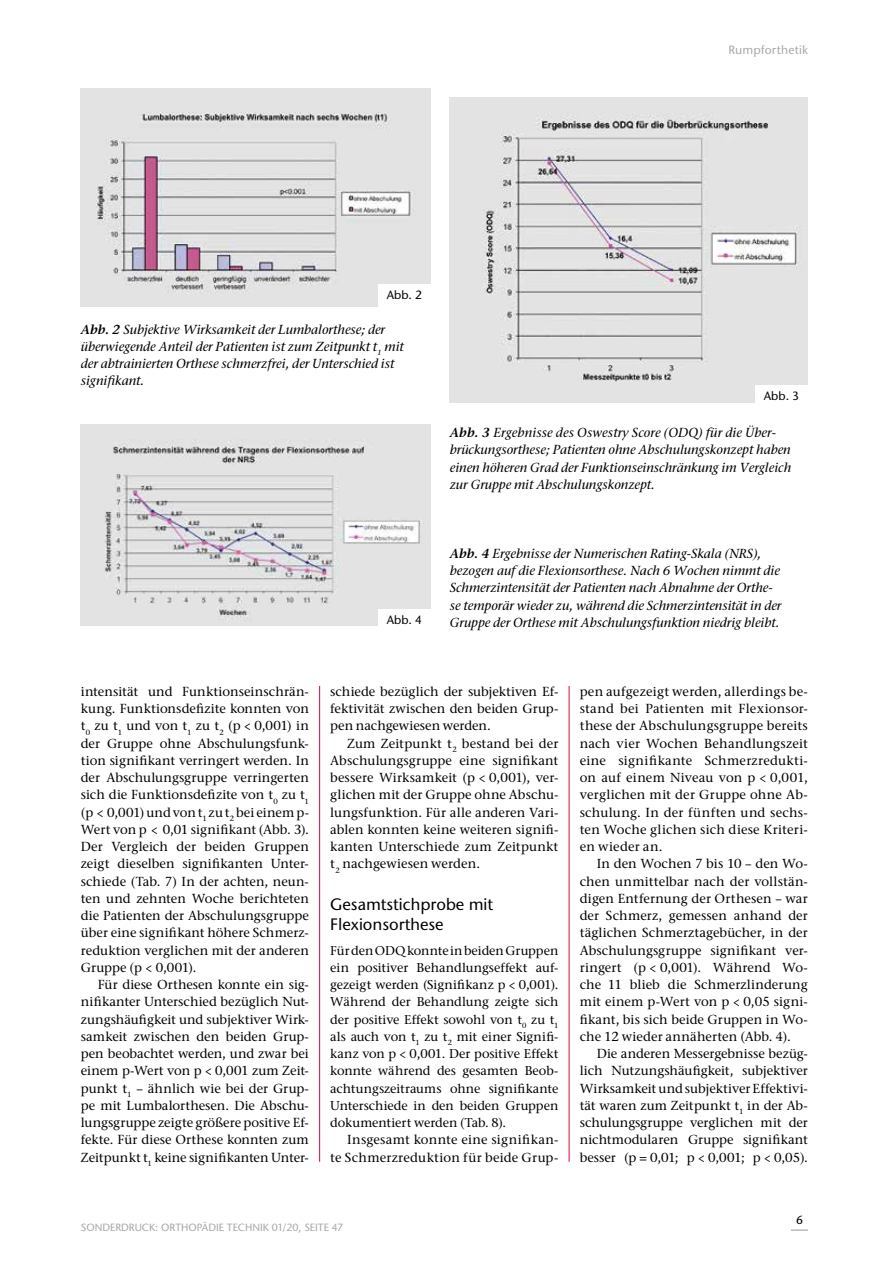
<style>
.page{position:relative;width:893px;height:1263px;background:#fff}
.page>*{position:absolute;margin:0;border:0;box-sizing:border-box;transform-origin:0 0}
.t1{font:500 16.5px/20.2px "Stone Sans ITC Std";color:#000}
.t2{font:500 13.05px/17.2px "Stone Ser ITC Std";letter-spacing:.005em;color:#000;text-align:justify}
.t3{font:italic 500 13.05px/17.2px "Stone Ser ITC Std";color:#000}
.t4{font:500 12.75px/17.2px "Stone Ser ITC Std";letter-spacing:.005em;color:#000;text-align:justify}
.t5{font:500 12px "Stone Sans ITC Std";color:#000}
.t6{font:500 12px "Stone Sans ITC Std";letter-spacing:.01em;color:#a8a8a7}
.t7{font:500 10.5px "Stone Sans ITC Std";color:#a8a8a7}
.s1{font-weight:600}
</style>
<div class="page">
<svg style="left:791px;top:1229px;width:17px;height:2px"></svg>
<hr style="left:569px;top:686px;width:1px;height:476px;background:#dd083b">
<hr style="left:319px;top:686px;width:1px;height:476px;background:#dd083b">
<img style="left:81px;top:88px;width:350px;height:219px">
<img style="left:81px;top:424px;width:350px;height:202px">
<img style="left:450px;top:98px;width:358px;height:305px">
<div style="left:755px;top:385px;width:53px;height:23px;background:#fff"></div>
<div style="left:378px;top:285px;width:53px;height:22px;background:#fff"></div>
<div style="left:378px;top:610px;width:53px;height:22px;background:#fff"></div>
<p class="t6" style="left:728px;top:43px;width:81px">Rumpforthetik</p>
<p class="t5" style="left:387px;top:288px;width:37px">Abb. 2</p>
<p class="t3" style="left:81px;top:320px;width:325px"><span class="s1">Abb. 2</span> Subjektive Wirksamkeit der Lumbalorthese; der überwiegende Anteil der Patienten ist zum Zeitpunkt t<sub>1</sub> mit der abtrainierten Orthese schmerzfrei, der Unterschied ist signifikant.</p>
<p class="t5" style="left:387px;top:613px;width:37px">Abb. 4</p>
<p class="t5" style="left:764px;top:389px;width:37px">Abb. 3</p>
<p class="t3" style="left:450px;top:424px;width:343px"><span class="s1">Abb. 3</span> Ergebnisse des Oswestry Score (ODQ) für die Über&shy;brückungsorthese; Patienten ohne Abschulungskonzept haben einen höheren Grad der Funktionseinschränkung im Vergleich zur Gruppe mit Abschulungskonzept.</p>
<p class="t3" style="left:450px;top:545px;width:333px"><span class="s1">Abb. 4</span> Ergebnisse der Numerischen Rating-Skala (NRS), bezogen auf die Flexionsorthese. Nach 6 Wochen nimmt die Schmerzintensität der Patienten nach Abnahme der Orthe&shy;se temporär wieder zu, während die Schmerzintensität in der Gruppe der Orthese mit Abschulungsfunktion niedrig bleibt.</p>
<p class="t2" style="left:81px;top:683px;width:230px">intensität und Funktionseinschrän&shy;kung. Funktionsdefizite konnten von t<sub>0</sub> zu t<sub>1</sub> und von t<sub>1</sub> zu t<sub>2</sub> (p &lt; 0,001) in der Gruppe ohne Abschulungsfunk&shy;tion signifikant verringert werden. In der Abschulungsgruppe verringerten sich die Funktionsdefizite von t<sub>0</sub> zu t<sub>1 </sub>(p &lt; 0,001) und von t<sub>1</sub> zu t<sub>2</sub> bei einem p-Wert von p &lt; 0,01 signifikant (Abb. 3).<br>Der Vergleich der beiden Gruppen zeigt dieselben signifikanten Unter&shy;schiede (Tab. 7) In der achten, neun&shy;ten und zehnten Woche berichteten die Patienten der Abschulungsgruppe über eine signifikant höhere Schmerz&shy;reduktion verglichen mit der anderen Gruppe (p &lt; 0,001).</p>
<p class="t2" style="left:81px;top:976px;width:230px;text-indent:17px">Für diese Orthesen konnte ein sig&shy;nifikanter Unterschied bezüglich Nut&shy;zungshäufigkeit und subjektiver Wirk&shy;samkeit zwischen den beiden Grup&shy;pen beobachtet werden, und zwar bei einem p-Wert von p &lt; 0,001 zum Zeit&shy;punkt t<sub>1</sub> – ähnlich wie bei der Grup&shy;pe mit Lumbalorthesen. Die Abschu&shy;lungsgruppe zeigte größere positive Ef&shy;fekte. Für diese Orthese konnten zum Zeitpunkt t<sub>1</sub> keine signifikanten Unter-</p>
<p class="t2" style="left:330px;top:683px;width:230px">schiede bezüglich der subjektiven Ef&shy;fektivität zwischen den beiden Grup&shy;pen nachgewiesen werden.</p>
<p class="t2" style="left:330px;top:734px;width:230px;text-indent:17px">Zum Zeitpunkt t<sub>2</sub> bestand bei der Abschulungsgruppe eine signifikant bessere Wirksamkeit (p &lt; 0,001), ver&shy;glichen mit der Gruppe ohne Abschu&shy;lungsfunktion. Für alle anderen Vari&shy;ablen konnten keine weiteren signifi&shy;kanten Unterschiede zum Zeitpunkt t<sub>2</sub> nachgewiesen werden.</p>
<p class="t1" style="left:330px;top:894px;width:164px">Gesamtstichprobe mit<br>Flexionsorthese</p>
<p class="t4" style="left:330px;top:941px;width:230px">Für den ODQ konnte in beiden Gruppen ein positiver Behandlungseffekt auf&shy;gezeigt werden (Signifikanz p &lt; 0,001).<br>Während der Behandlung zeigte sich der positive Effekt sowohl von t<sub>0</sub> zu t<sub>1 </sub>als auch von t<sub>1</sub> zu t<sub>2</sub> mit einer Signifi&shy;kanz von p &lt; 0,001. Der positive Effekt konnte während des gesamten Beob&shy;achtungszeitraums ohne signifikante Unterschiede in den beiden Gruppen dokumentiert werden (Tab. 8).</p>
<p class="t2" style="left:330px;top:1131px;width:230px;text-align:right">Insgesamt konnte eine signifikan-<br>te Schmerzreduktion für beide Grup-</p>
<p class="t7" style="left:81px;top:1220px;width:264px">SONDERDRUCK: ORTHOPÄDIE TECHNIK 01/20, SEITE 47</p>
<p class="t2" style="left:580px;top:683px;width:230px">pen aufgezeigt werden, allerdings be&shy;stand bei Patienten mit Flexionsor&shy;these der Abschulungsgruppe bereits nach vier Wochen Behandlungszeit eine signifikante Schmerzredukti&shy;on auf einem Niveau von p &lt; 0,001, verglichen mit der Gruppe ohne Ab&shy;schulung. In der fünften und sechs&shy;ten Woche glichen sich diese Kriteri&shy;en wieder an.</p>
<p class="t2" style="left:580px;top:855px;width:230px;text-indent:17px">In den Wochen 7 bis 10 – den Wo&shy;chen unmittelbar nach der vollstän&shy;digen Entfernung der Orthesen – war der Schmerz, gemessen anhand der täglichen Schmerztagebücher, in der Abschulungsgruppe signifikant ver&shy;ringert (p &lt; 0,001). Während Wo&shy;che 11 blieb die Schmerzlinderung mit einem p-Wert von p &lt; 0,05 signi&shy;fikant, bis sich beide Gruppen in Wo&shy;che 12 wieder annäherten (Abb. 4).</p>
<p class="t2" style="left:580px;top:1045px;width:230px;text-indent:17px">Die anderen Messergebnisse bezüg&shy;lich Nutzungshäufigkeit, subjektiver Wirksamkeit und subjektiver Effektivi&shy;tät waren zum Zeitpunkt t<sub>1</sub> in der Ab&shy;schulungsgruppe verglichen mit der nichtmodularen Gruppe signifikant besser (p = 0,01; p &lt; 0,001; p &lt; 0,05).</p>
<p class="t5" style="left:796px;top:1212px;width:8px">6</p>
</div>
